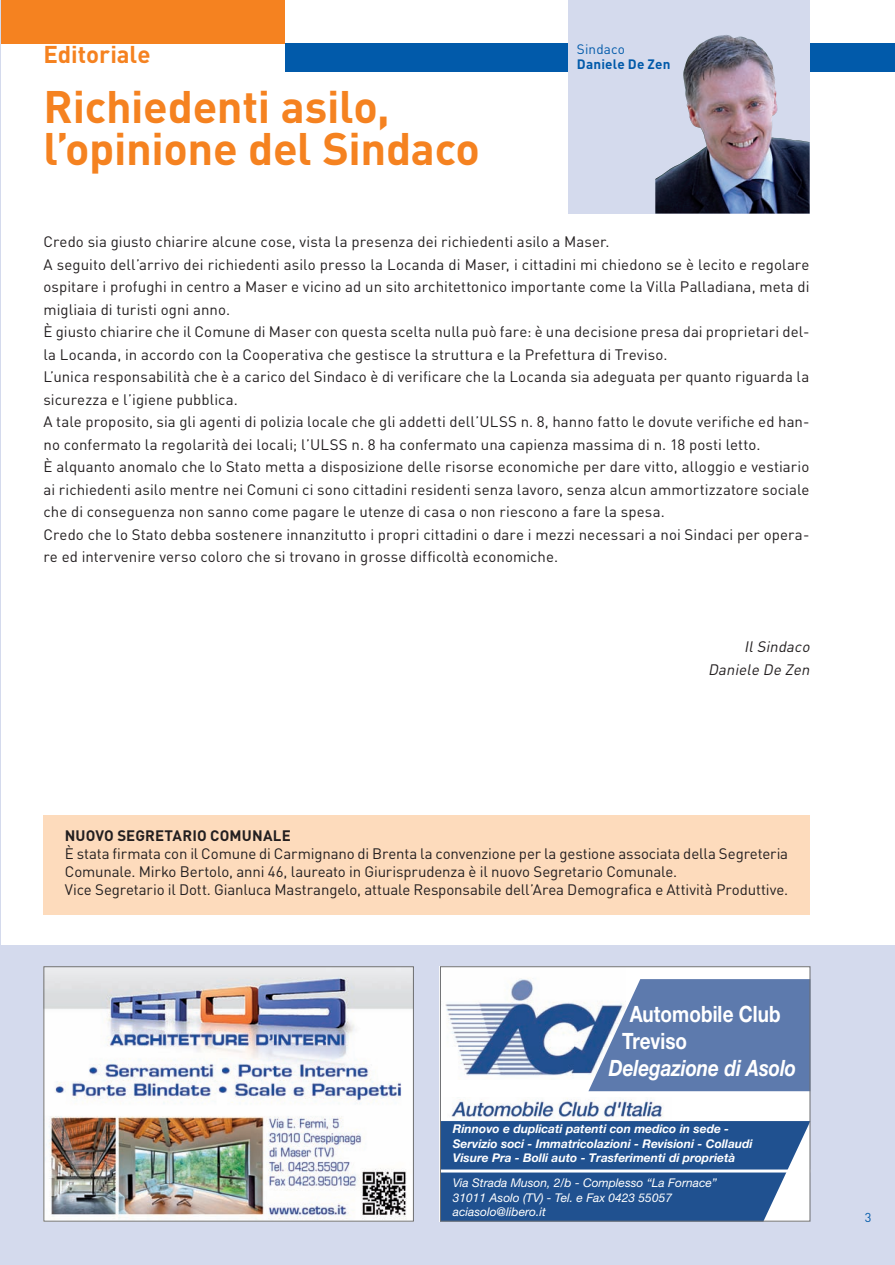
<style>
.page{position:relative;width:895px;height:1265px;background:#fff}
.page>*{position:absolute;margin:0;border:0;box-sizing:border-box;transform-origin:0 0}
.t1{font:700 45px/42px "DIN";letter-spacing:-.01em;color:#f58220}
.t2{font:700 24px "DIN";letter-spacing:-.005em;color:#f58220}
.t3{font:700 22.5px/27px "Helvetica Neue";letter-spacing:.005em;color:#fff;scale:.84 1}
.t4{font:italic 700 22.5px "Helvetica Neue";letter-spacing:-.005em;color:#fff;scale:.84 1}
.t5{font:15px/22.5px "DIN";letter-spacing:.005em;color:#231f20}
.t6{font:700 15px "DIN";letter-spacing:.01em;color:#231f20}
.t7{font:italic 15px/22.5px "DIN";color:#231f20;text-align:right}
.t8{font:700 13.5px "DIN";letter-spacing:.01em;color:#015aaa}
.t9{font:13.5px "DIN";letter-spacing:.01em;color:#015aaa}
.t10{font:12.75px "DIN";color:#015aaa}
.t11{font:italic 700 12px/14.4px "Helvetica Neue";color:#fff}
.t12{font:italic 12px/14.4px "Helvetica Neue";color:#fff}
</style>
<div class="page">
<div style="left:284px;top:43px;width:610px;height:29px;background:#015aaa"></div>
<div style="left:1px;top:0;width:283px;height:43px;background:#f58220"></div>
<div style="left:1px;top:945px;width:893px;height:320px;background:#d4daed"></div>
<hr style="left:0;top:0;width:1px;height:1265px;background:#d4daed">
<div style="left:568px;top:0;width:241px;height:214px;background:#d4daed"></div>
<img style="left:655px;top:35px;width:154px;height:179px">
<div style="left:43px;top:815px;width:766px;height:100px;background:#fddbbc"></div>
<img style="left:45px;top:968px;width:366px;height:251px">
<div style="left:43px;top:966px;width:370px;height:255px;border:1px solid #6c6d70"></div>
<div style="left:440px;top:966px;width:369px;height:255px;background:#fff"></div>
<img style="left:445px;top:978px;width:143px;height:98px">
<img style="left:451px;top:1098px;width:212px;height:22px">
<svg style="left:588px;top:979px;width:220px;height:112px;background:#6682b1"></svg>
<svg style="left:442px;top:1121px;width:366px;height:98px;background:#2d5b96"></svg>
<hr style="left:440px;top:1169px;width:370px;height:3px;background:#fff">
<div style="left:440px;top:966px;width:370px;height:255px;border:1px solid #6c6d70"></div>
<h2 class="t2" style="left:43px;top:39px;width:108px">Editoriale</h2>
<h1 class="t1" style="left:43px;top:84px;width:438px">Richiedenti asilo, l’opinione del Sindaco</h1>
<p class="t9" style="left:576px;top:41px;width:49px">Sindaco</p>
<p class="t8" style="left:576px;top:56px;width:95px">Daniele De Zen</p>
<p class="t5" style="left:43px;top:230px;width:767px">Credo sia giusto chiarire alcune cose, vista la presenza dei richiedenti asilo a Maser.<br>A seguito dell’arrivo dei richiedenti asilo presso la Locanda di Maser, i cittadini mi chiedono se è lecito e regolare ospitare i profughi in centro a Maser e vicino ad un sito architettonico importante come la Villa Palladiana, meta di migliaia di turisti ogni anno.<br>è giusto chiarire che il Comune di Maser con questa scelta nulla può fare: è una decisione presa dai proprietari del&shy;la Locanda, in accordo con la Cooperativa che gestisce la struttura e la Prefettura di Treviso.<br>L’unica responsabilità che è a carico del Sindaco è di verificare che la Locanda sia adeguata per quanto riguarda la sicurezza e l’igiene pubblica.<br>A tale proposito, sia gli agenti di polizia locale che gli addetti dell’ULSS n. 8, hanno fatto le dovute verifiche ed han&shy;no confermato la regolarità dei locali; l’ULSS n. 8 ha confermato una capienza massima di n. 18 posti letto.<br>è alquanto anomalo che lo Stato metta a disposizione delle risorse economiche per dare vitto, alloggio e vestiario ai richiedenti asilo mentre nei Comuni ci sono cittadini residenti senza lavoro, senza alcun ammortizzatore sociale che di conseguenza non sanno come pagare le utenze di casa o non riescono a fare la spesa.<br>Credo che lo Stato debba sostenere innanzitutto i propri cittadini o dare i mezzi necessari a noi Sindaci per opera&shy;re ed intervenire verso coloro che si trovano in grosse difficoltà economiche.</p>
<p class="t7" style="left:707px;top:635px;width:106px">IlSindaco<br>Daniele De Zen</p>
<p class="t6" style="left:65px;top:826px;width:225px">NUOVO SEGRETARIO COMUNALE</p>
<p class="t5" style="left:65px;top:845px;width:724px;line-height:18px">è stata firmata con il Comune di Carmignano di Brenta la convenzione per la gestione associata della Segreteria<br>Comunale. Mirko Bertolo, anni 46, laureato in Giurisprudenza è il nuovo Segretario Comunale.<br>Vice Segretario il Dott. Gianluca Mastrangelo, attuale Responsabile dell’Area Demografica e Attività Produttive.</p>
<h3 class="t3" style="left:622px;top:999px;width:190px;text-indent:8px">Automobile Club<br>Treviso</h3>
<h3 class="t4" style="left:608px;top:1053px;width:224px">Delegazione di Asolo</h3>
<p class="t11" style="left:452px;top:1121px;width:301px">Rinnovo e duplicati patenti con medico in sede -<br>Servizio soci - Immatricolazioni - Revisioni - Collaudi<br>Visure Pra - Bolli auto - Trasferimenti di proprietà</p>
<p class="t12" style="left:452px;top:1175px;width:265px">Via Strada Muson, 2/b - Complesso “La Fornace”<br>31011 Asolo (TV) - Tel. e Fax 0423 55057 aciasolo@libero.it</p>
<p class="t10" style="left:864px;top:1209px;width:8px">3</p>
</div>
